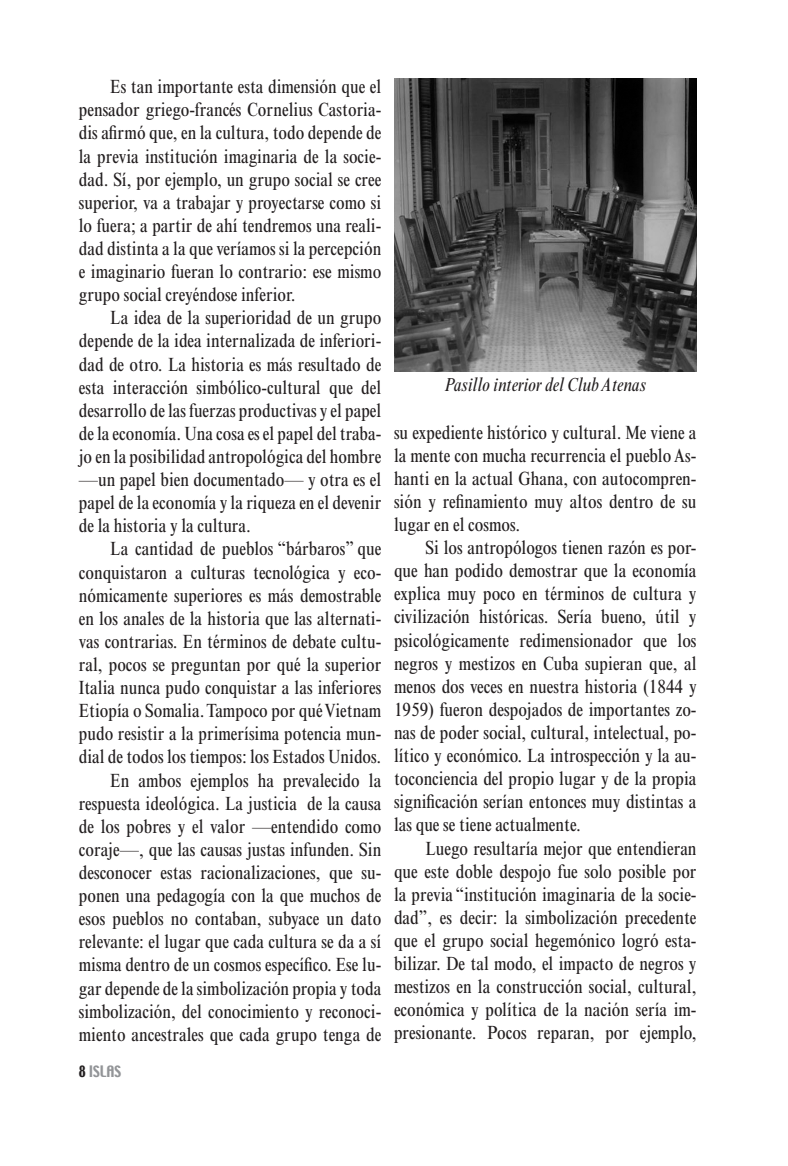
<style>
.page{position:relative;width:788px;height:1166px;background:#fff}
.page>*{position:absolute;margin:0;border:0;box-sizing:border-box;transform-origin:0 0}
.PárrafoArtículos{font:condensed 19.25px/23.1px "Times New Roman";color:#231f20;text-align:justify}
.PieDeFotos{font:italic condensed 19.25px "Times New Roman";letter-spacing:-.005em;color:#231f20}
.t1{font:14px "Techno";letter-spacing:-.005em;color:#939598}
.s1{color:#231f20}
</style>
<div class="page">
<img style="left:394px;top:79px;width:302px;height:292px">
<p class="PárrafoArtículos" style="left:79px;top:75px;width:304px;text-indent:32px">Es tan importante esta dimensión que el pensador griego-francés Cornelius Castoria&shy;dis afirmó que, en la cultura, todo depende de la previa institución imaginaria de la socie&shy;dad. Sí, por ejemplo, un grupo social se cree superior, va a trabajar y proyectarse como si lo fuera; a partir de ahí tendremos una reali&shy;dad distinta a la que veríamos si la percepción e imaginario fueran lo contrario: ese mismo grupo social creyéndose inferior.</p>
<p class="PárrafoArtículos" style="left:79px;top:306px;width:304px;text-indent:32px">La idea de la superioridad de un grupo depende de la idea internalizada de inferiori&shy;dad de otro. La historia es más resultado de esta interacción simbólico-cultural que del desarrollo de las fuerzas productivas y el papel de la economía. Una cosa es el papel del traba&shy;jo en la posibilidad antropológica del hombre —un papel bien documentado— y otra es el papel de la economía y la riqueza en el devenir de la historia y la cultura.</p>
<p class="PárrafoArtículos" style="left:79px;top:537px;width:304px;text-indent:32px">La cantidad de pueblos “bárbaros” que conquistaron a culturas tecnológica y eco&shy;nómicamente superiores es más demostrable en los anales de la historia que las alternati&shy;vas contrarias. En términos de debate cultu&shy;ral, pocos se preguntan por qué la superior Italia nunca pudo conquistar a las inferiores Etiopía o Somalia. Tampoco por qué Vietnam pudo resistir a la primerísima potencia mun&shy;dial de todos los tiempos: los Estados Unidos.</p>
<p class="PárrafoArtículos" style="left:79px;top:768px;width:304px;text-indent:32px">En ambos ejemplos ha prevalecido la respuesta ideológica. La justicia de la causa de los pobres y el valor —entendido como coraje—, que las causas justas infunden. Sin desconocer estas racionalizaciones, que su&shy;ponen una pedagogía con la que muchos de esos pueblos no contaban, subyace un dato relevante: el lugar que cada cultura se da a sí misma dentro de un cosmos específico. Ese lu&shy;gar depende de la simbolización propia y toda simbolización, del conocimiento y reconoci&shy;miento ancestrales que cada grupo tenga de</p>
<p class="t1" style="left:79px;top:1061px;width:44px"><span class="s1">8</span> ISLAS</p>
<p class="PieDeFotos" style="left:444px;top:373px;width:203px">Pasillo interior del Club Atenas</p>
<p class="PárrafoArtículos" style="left:394px;top:420px;width:304px">su expediente histórico y cultural. Me viene a la mente con mucha recurrencia el pueblo As&shy;hanti en la actual Ghana, con autocompren&shy;sión y refinamiento muy altos dentro de su lugar en el cosmos.</p>
<p class="PárrafoArtículos" style="left:394px;top:536px;width:304px;text-indent:32px">Si los antropólogos tienen razón es por&shy;que han podido demostrar que la economía explica muy poco en términos de cultura y civilización históricas. Sería bueno, útil y psicológicamente redimensionador que los negros y mestizos en Cuba supieran que, al menos dos veces en nuestra historia (1844 y 1959) fueron despojados de importantes zo&shy;nas de poder social, cultural, intelectual, po&shy;lítico y económico. La introspección y la au&shy;toconciencia del propio lugar y de la propia significación serían entonces muy distintas a las que se tiene actualmente.</p>
<p class="PárrafoArtículos" style="left:394px;top:836px;width:304px;text-indent:32px">Luego resultaría mejor que entendieran que este doble despojo fue solo posible por la previa “institución imaginaria de la socie&shy;dad”, es decir: la simbolización precedente que el grupo social hegemónico logró esta&shy;bilizar. De tal modo, el impacto de negros y mestizos en la construcción social, cultural, económica y política de la nación sería im&shy;presionante. Pocos reparan, por ejemplo,</p>
</div>
